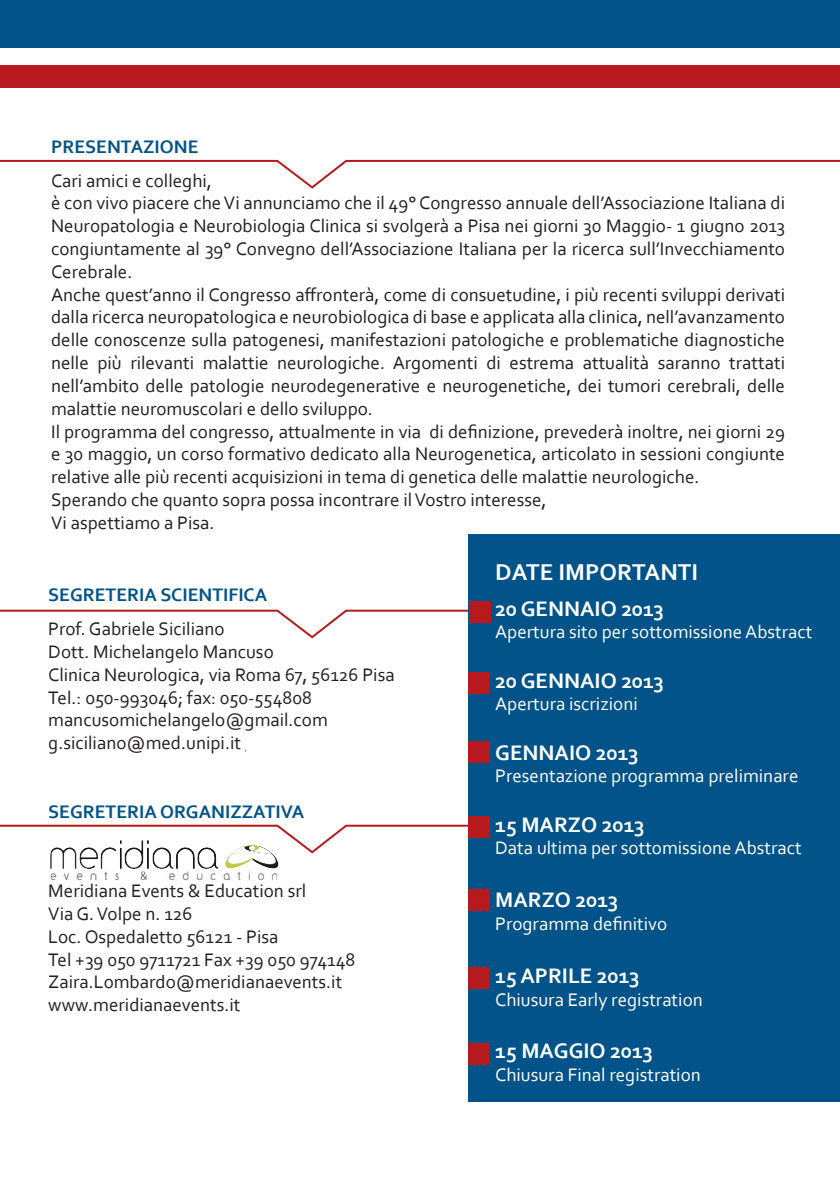
<style>
.page{position:relative;width:840px;height:1191px;background:#fff}
.page>*{position:absolute;margin:0;border:0;box-sizing:border-box;transform-origin:0 0}
.t1{font:700 24px "Corbel";color:#fff}
.t2{font:700 22px "Corbel";color:#fff}
.t3{font:19px/22.8px "Corbel";color:#231f20}
.t4{font:19px "Corbel";color:#fff}
.t5{font:700 19px "Corbel";color:#015389}
</style>
<div class="page">
<img style="left:120px;top:854px;width:131px;height:15px">
<img style="left:50px;top:872px;width:227px;height:9px">
<svg style="left:0;top:159px;width:839px;height:30px"></svg>
<svg style="left:0;top:609px;width:468px;height:30px"></svg>
<svg style="left:0;top:824px;width:468px;height:30px"></svg>
<div style="left:0;top:0;width:839px;height:47px;background:#015389"></div>
<div style="left:0;top:65px;width:839px;height:23px;background:#b8191e"></div>
<div style="left:468px;top:534px;width:371px;height:567px;background:#015389"></div>
<div style="left:468px;top:601px;width:22px;height:21px;background:#b8191e"></div>
<div style="left:468px;top:672px;width:21px;height:21px;background:#b8191e"></div>
<div style="left:468px;top:741px;width:21px;height:22px;background:#b8191e"></div>
<div style="left:468px;top:816px;width:21px;height:21px;background:#b8191e"></div>
<div style="left:468px;top:889px;width:21px;height:21px;background:#b8191e"></div>
<div style="left:468px;top:967px;width:21px;height:21px;background:#b8191e"></div>
<div style="left:468px;top:1043px;width:21px;height:21px;background:#b8191e"></div>
<p class="t5" style="left:51px;top:135px;width:149px">PRESENTAZIONE</p>
<p class="t3" style="left:51px;top:168px;width:735px">Cari amici e colleghi,<br>è con vivo piacere che Vi annunciamo che il 49° Congresso annuale dell’Associazione Italiana di Neuropatologia e Neurobiologia Clinica si svolgerà a Pisa nei giorni 30 Maggio- 1 giugno 2013 congiuntamente al 39° Convegno dell’Associazione Italiana per la ricerca sull’Invecchiamento Cerebrale.<br>Anche quest’anno il Congresso affronterà, come di consuetudine, i più recenti sviluppi derivati dalla ricerca neuropatologica e neurobiologica di base e applicata alla clinica, nell’avanzamento delle conoscenze sulla patogenesi, manifestazioni patologiche e problematiche diagnostiche nelle più rilevanti malattie neurologiche. Argomenti di estrema attualità saranno trattati nell’ambito delle patologie neurodegenerative e neurogenetiche, dei tumori cerebrali, delle malattie neuromuscolari e dello sviluppo.<br>Il programma del congresso, attualmente in via di definizione, prevederà inoltre, nei giorni 29 e 30 maggio, un corso formativo dedicato alla Neurogenetica, articolato in sessioni congiunte relative alle più recenti acquisizioni in tema di genetica delle malattie neurologiche.<br>Sperando che quanto sopra possa incontrare il Vostro interesse,<br>Vi aspettiamo a Pisa.</p>
<p class="t5" style="left:48px;top:583px;width:220px">SEGRETERIA SCIENTIFICA</p>
<p class="t3" style="left:48px;top:617px;width:348px">Prof. Gabriele Siciliano<br>Dott. Michelangelo Mancuso<br>Clinica Neurologica, via Roma 67, 56126 Pisa<br>Tel.: 050-993046; fax: 050-554808 mancusomichelangelo@gmail.com g.siciliano@med.unipi.it</p>
<p class="t5" style="left:48px;top:799px;width:257px">SEGRETERIA ORGANIZZATIVA</p>
<p class="t3" style="left:48px;top:879px;width:308px">Meridiana Events &amp; Education srl<br>Via G. Volpe n. 126<br>Loc. Ospedaletto 56121 - Pisa<br>Tel +39 050 9711721 Fax +39 050 974148<br>Zaira.Lombardo@meridianaevents.it www.meridianaevents.it</p>
<p class="t1" style="left:495px;top:557px;width:204px">DATE IMPORTANTI</p>
<p class="t2" style="left:495px;top:594px;width:171px">20 GENNAIO 2013</p>
<p class="t4" style="left:495px;top:620px;width:318px">Apertura sito per sottomissione Abstract</p>
<p class="t2" style="left:495px;top:666px;width:171px">20 GENNAIO 2013</p>
<p class="t4" style="left:495px;top:692px;width:144px">Apertura iscrizioni</p>
<p class="t2" style="left:495px;top:738px;width:145px">GENNAIO 2013</p>
<p class="t4" style="left:495px;top:764px;width:304px">Presentazione programma preliminare</p>
<p class="t2" style="left:495px;top:810px;width:151px">15 MARZO 2013</p>
<p class="t4" style="left:495px;top:836px;width:308px">Data ultima per sottomissione Abstract</p>
<p class="t2" style="left:495px;top:886px;width:125px">MARZO 2013</p>
<p class="t4" style="left:495px;top:912px;width:173px">Programma definitivo</p>
<p class="t2" style="left:495px;top:962px;width:146px">15 APRILE 2013</p>
<p class="t4" style="left:495px;top:987px;width:209px">Chiusura Early registration</p>
<p class="t2" style="left:495px;top:1037px;width:159px">15 MAGGIO 2013</p>
<p class="t4" style="left:495px;top:1063px;width:207px">Chiusura Final registration</p>
</div>
